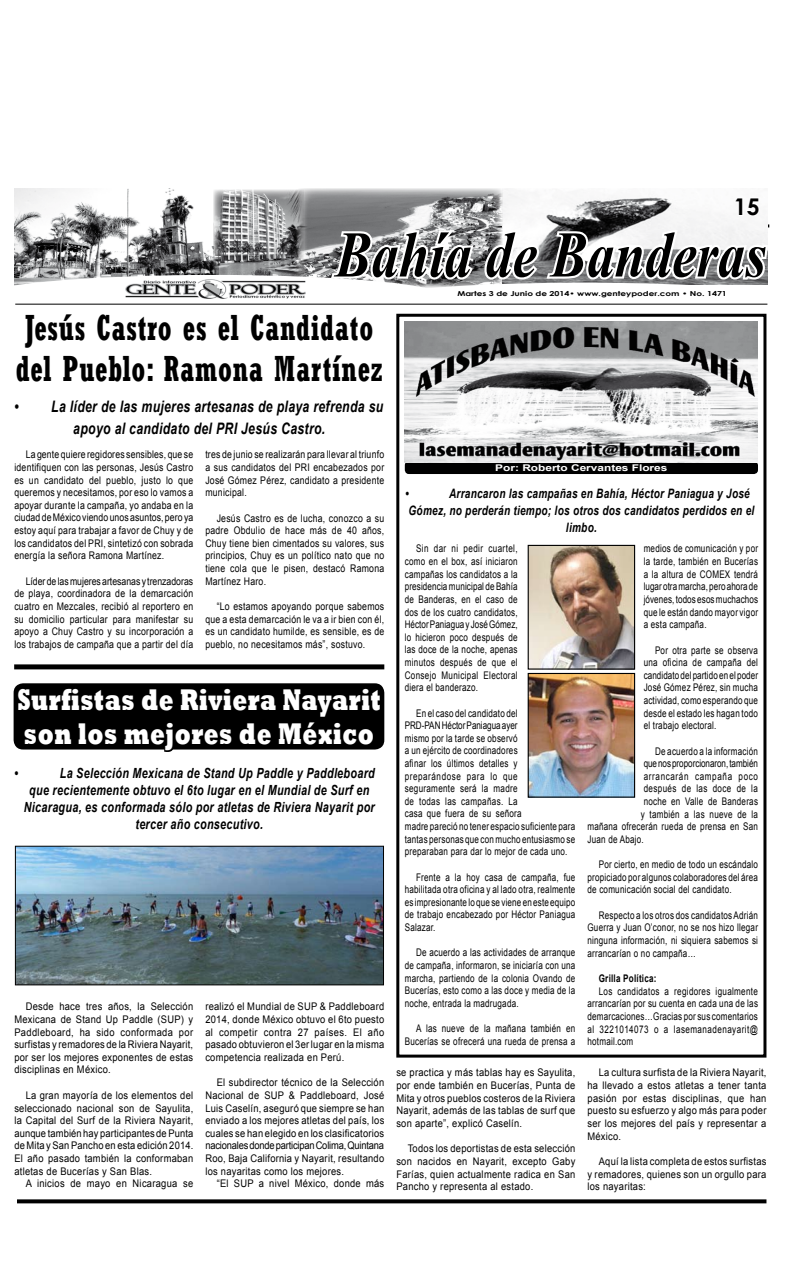
<style>
.page{position:relative;width:792px;height:1276px;background:#fff}
.page>*{position:absolute;margin:0;border:0;box-sizing:border-box;transform-origin:0 0}
.t1{font:italic 700 65.1px "Times New Roman";color:#000;scale:.84 1}
.t2{font:700 condensed 35.7px/41px "Rockwell";letter-spacing:.025em;color:#000;scale:.81 1}
.t3{font:800 30.7px/34.6px "Rockwell";letter-spacing:.025em;color:#fff;scale:.7 1}
.t4{font:700 23px "Century Gothic";color:#000}
.t5{font:italic 700 15.8px/21.7px "Arial";letter-spacing:.03em;color:#000;text-align:center;scale:.77 1}
.t6{font:italic 700 14px "Arial";letter-spacing:.03em;color:#000;scale:.77 1}
.t7{font:italic 700 13px "Arial";letter-spacing:.03em;color:#000;scale:.77 1}
.t8{font:10.5px/12.6px "Arial";letter-spacing:.03em;color:#000;text-align:justify;scale:.77 1}
.t9{font:10.5px/12.6px "Arial";letter-spacing:.03em;color:#000;text-align:justify;scale:.89 1}
.t10{font:10.5px/12.6px "Arial";letter-spacing:.03em;color:#000;text-align:justify;scale:.83 1}
.t11{font:10.5px "Arial";letter-spacing:-.005em;color:#000;scale:.77 1}
.t12{font:10.5px "Arial";letter-spacing:.08em;color:#000;scale:.77 1}
.t13{font:700 10.5px "Arial";letter-spacing:.03em;color:#000;scale:.77 1}
.t14{font:700 9.3px "Arial";color:#fff;scale:1.28 1}
.t15{font:700 6.9px "Century Gothic";color:#000;scale:1.3 1}
</style>
<div class="page">
<svg style="left:17px;top:1199px;width:749px;height:4px;background:#181818"></svg>
<img style="left:503px;top:189px;width:264px;height:37px">
<img style="left:15px;top:188px;width:179px;height:38px">
<img style="left:213px;top:189px;width:85px;height:37px">
<img style="left:298px;top:188px;width:204px;height:38px">
<div style="left:396px;top:314px;width:370px;height:743px;border:3px solid #000"></div>
<div style="left:13px;top:684px;width:369px;height:68px;background:#000"></div>
<img style="left:17px;top:847px;width:365px;height:136px">
<div style="left:15px;top:845px;width:369px;height:140px;border:1px solid #000"></div>
<svg style="left:733px;top:196px;width:28px;height:22px"></svg>
<img style="left:405px;top:389px;width:353px;height:72px">
<svg style="left:527px;top:705px;width:51px;height:93px"></svg>
<svg style="left:585px;top:744px;width:51px;height:54px"></svg>
<svg style="left:404px;top:461px;width:354px;height:13px;background:#252525"></svg>
<img style="left:530px;top:547px;width:103px;height:120px">
<div style="left:528px;top:545px;width:107px;height:124px;border:1px solid #000"></div>
<img style="left:530px;top:675px;width:103px;height:120px">
<div style="left:528px;top:673px;width:107px;height:124px;border:1px solid #000"></div>
<div style="left:14px;top:664px;width:370px;height:5px;background:#000"></div>
<svg style="left:14px;top:226px;width:756px;height:163px"></svg>
<h3 class="t4" style="left:734px;top:189px;width:27px">15</h3>
<h1 class="t1" style="left:335px;top:209px;width:515px">Bahía de Banderas</h1>
<p class="t15" style="left:457px;top:288px;width:209px">Martes 3 de Junio de 2014• www.genteypoder.com • No. 1471</p>
<h2 class="t2" style="left:16px;top:307px;width:454px">Jesús Castro es el Candidato del Pueblo: Ramona Martínez</h2>
<h3 class="t5" style="left:14px;top:396px;width:481px">• La líder de las mujeres artesanas de playa refrenda su apoyo al candidato del PRI Jesús Castro.</h3>
<p class="t10" style="left:14px;top:448px;width:217px;text-indent:11px">La gente quiere regidores sensibles, que se identifiquen con las personas, Jesús Castro es un candidato del pueblo, justo lo que queremos y necesitamos, por eso lo vamos a apoyar durante la campaña, yo andaba en la ciudad de México viendo unos asuntos, pero ya estoy aquí para trabajar a favor de Chuy y de los candidatos del PRI, sintetizó con sobrada energía la señora Ramona Martínez.</p>
<p class="t10" style="left:14px;top:575px;width:217px;text-indent:11px">Líder de las mujeres artesanas y trenzadoras de playa, coordinadora de la demarcación cuatro en Mezcales, recibió al reportero en su domicilio particular para manifestar su apoyo a Chuy Castro y su incorporación a los trabajos de campaña que a partir del día</p>
<p class="t10" style="left:205px;top:448px;width:217px">tres de junio se realizarán para llevar al triunfo a sus candidatos del PRI encabezados por José Gómez Pérez, candidato a presidente municipal.</p>
<p class="t10" style="left:205px;top:512px;width:217px;text-indent:11px">Jesús Castro es de lucha, conozco a su padre Obdulio de hace más de 40 años, Chuy tiene bien cimentados su valores, sus principios, Chuy es un político nato que no tiene cola que le pisen, destacó Ramona Martínez Haro.</p>
<p class="t10" style="left:205px;top:600px;width:217px;text-indent:11px">“Lo estamos apoyando porque sabemos que a esta demarcación le va a ir bien con él, es un candidato humilde, es sensible, es de pueblo, no necesitamos más”, sostuvo.</p>
<h3 class="t3" style="left:17px;top:682px;width:520px">Surfistas de Riviera Nayarit son los mejores de México</h3>
<h3 class="t6" style="left:14px;top:763px;width:6px">•</h3>
<h3 class="t6" style="left:60px;top:763px;width:411px">La Selección Mexicana de Stand Up Paddle y Paddleboard</h3>
<h3 class="t6" style="left:29px;top:780px;width:443px">que recientemente obtuvo el 6to lugar en el Mundial de Surf en</h3>
<h3 class="t6" style="left:24px;top:797px;width:457px">Nicaragua, es conformada sólo por atletas de Riviera Nayarit por</h3>
<h3 class="t6" style="left:135px;top:814px;width:167px">tercer año consecutivo.</h3>
<p class="t9" style="left:14px;top:1000px;width:203px;text-indent:11px">Desde hace tres años, la Selección Mexicana de Stand Up Paddle (SUP) y Paddleboard, ha sido conformada por surfistas y remadores de la Riviera Nayarit, por ser los mejores exponentes de estas disciplinas en México.</p>
<p class="t9" style="left:14px;top:1089px;width:203px;text-indent:11px">La gran mayoría de los elementos del seleccionado nacional son de Sayulita, la Capital del Surf de la Riviera Nayarit, aunque también hay participantes de Punta de Mita y San Pancho en esta edición 2014.<br>El año pasado también la conformaban atletas de Bucerías y San Blas.</p>
<p class="t9" style="left:26px;top:1177px;width:190px">A inicios de mayo en Nicaragua se</p>
<p class="t9" style="left:205px;top:1000px;width:203px">realizó el Mundial de SUP &amp; Paddleboard 2014, donde México obtuvo el 6to puesto al competir contra 27 países. El año pasado obtuvieron el 3er lugar en la misma competencia realizada en Perú.</p>
<p class="t9" style="left:205px;top:1076px;width:203px;text-indent:11px">El subdirector técnico de la Selección Nacional de SUP &amp; Paddleboard, José Luis Caselín, aseguró que siempre se han enviado a los mejores atletas del país, los cuales se han elegido en los clasificatorios nacionales donde participan Colima, Quintana Roo, Baja California y Nayarit, resultando los nayaritas como los mejores.</p>
<p class="t9" style="left:217px;top:1177px;width:190px">“El SUP a nivel México, donde más</p>
<p class="t14" style="left:495px;top:462px;width:136px">Por: Roberto Cervantes Flores</p>
<p class="t7" style="left:405px;top:485px;width:6px">•</p>
<p class="t7" style="left:449px;top:485px;width:392px">Arrancaron las campañas en Bahía, Héctor Paniagua y José</p>
<p class="t7" style="left:409px;top:502px;width:451px">Gómez, no perderán tiempo; los otros dos candidatos perdidos en el</p>
<p class="t7" style="left:566px;top:519px;width:42px">limbo.</p>
<p class="t8" style="left:405px;top:542px;width:148px;text-indent:11px">Sin dar ni pedir cuartel, como en el box, así iniciaron campañas los candidatos a la presidencia municipal de Bahía de Banderas, en el caso de dos de los cuatro candidatos, Héctor Paniagua y José Gómez, lo hicieron poco después de las doce de la noche, apenas minutos después de que el Consejo Municipal Electoral diera el banderazo.</p>
<p class="t8" style="left:405px;top:706px;width:223px;text-align:left;text-indent:11px">En el caso del candidato del<br>PRD-PAN Héctor Paniagua ayer<br>mismo por la tarde se observó<br>a un ejército de coordinadores<br>afinar los últimos detalles y preparándose para lo que<br>seguramente será la madre<br>de todas las campañas. La<br>casa que fuera de su señora<br>madre pareció no tener espacio suficiente para tantas personas que con mucho entusiasmo se preparaban para dar lo mejor de cada uno.</p>
<p class="t8" style="left:405px;top:870px;width:223px;text-indent:11px">Frente a la hoy casa de campaña, fue habilitada otra oficina y al lado otra, realmente es impresionante lo que se viene en este equipo de trabajo encabezado por Héctor Paniagua Salazar.</p>
<p class="t8" style="left:405px;top:946px;width:223px;text-indent:11px">De acuerdo a las actividades de arranque de campaña, informaron, se iniciaría con una marcha, partiendo de la colonia Ovando de Bucerías, esto como a las doce y media de la noche, entrada la madrugada.</p>
<p class="t8" style="left:405px;top:1022px;width:223px;text-align:right">A las nueve de la mañana también en<br>Bucerías se ofrecerá una rueda de prensa a</p>
<p class="t9" style="left:396px;top:1066px;width:203px">se practica y más tablas hay es Sayulita, por ende también en Bucerías, Punta de Mita y otros pueblos costeros de la Riviera Nayarit, además de las tablas de surf que son aparte”, explicó Caselín.</p>
<p class="t9" style="left:396px;top:1142px;width:203px;text-indent:11px">Todos los deportistas de esta selección son nacidos en Nayarit, excepto Gaby Farías, quien actualmente radica en San Pancho y representa al estado.</p>
<p class="t8" style="left:644px;top:542px;width:150px">medios de comunicación y por la tarde, también en Bucerías a la altura de COMEX tendrá lugar otra marcha, pero ahora de jóvenes, todos esos muchachos que le están dando mayor vigor a esta campaña.</p>
<p class="t8" style="left:644px;top:643px;width:150px;text-indent:11px">Por otra parte se observa una oficina de campaña del candidato del partido en el poder José Gómez Pérez, sin mucha actividad, como esperando que desde el estado les hagan todo el trabajo electoral.</p>
<p class="t8" style="left:655px;top:744px;width:135px">De acuerdo a la información</p>
<p class="t11" style="left:644px;top:756px;width:150px">que nos proporcionaron, también</p>
<p class="t12" style="left:644px;top:769px;width:150px">arrancarán campaña poco</p>
<p class="t8" style="left:644px;top:782px;width:150px">después de las doce de la</p>
<p class="t8" style="left:644px;top:795px;width:150px">noche en Valle de Banderas</p>
<p class="t8" style="left:641px;top:807px;width:154px">y también a las nueve de la</p>
<p class="t8" style="left:587px;top:820px;width:223px">mañana ofrecerán rueda de prensa en San</p>
<p class="t8" style="left:587px;top:833px;width:75px">Juan de Abajo.</p>
<p class="t8" style="left:587px;top:858px;width:223px;text-indent:11px">Por cierto, en medio de todo un escándalo propiciado por algunos colaboradores del área de comunicación social del candidato.</p>
<p class="t8" style="left:587px;top:909px;width:223px;text-indent:11px">Respecto a los otros dos candidatos Adrián Guerra y Juan O’conor, no se nos hizo llegar ninguna información, ni siquiera sabemos si arrancarían o no campaña…</p>
<p class="t13" style="left:599px;top:971px;width:77px">Grilla Política:</p>
<p class="t8" style="left:587px;top:985px;width:223px;text-indent:11px">Los candidatos a regidores igualmente arrancarían por su cuenta en cada una de las demarcaciones…Gracias por sus comentarios al 3221014073 o a lasemanadenayarit@ hotmail.com</p>
<p class="t9" style="left:587px;top:1066px;width:203px;text-indent:11px">La cultura surfista de la Riviera Nayarit, ha llevado a estos atletas a tener tanta pasión por estas disciplinas, que han puesto su esfuerzo y algo más para poder ser los mejores del país y representar a México.</p>
<p class="t9" style="left:587px;top:1155px;width:203px;text-indent:11px">Aquí la lista completa de estos surfistas y remadores, quienes son un orgullo para los nayaritas:</p>
</div>
